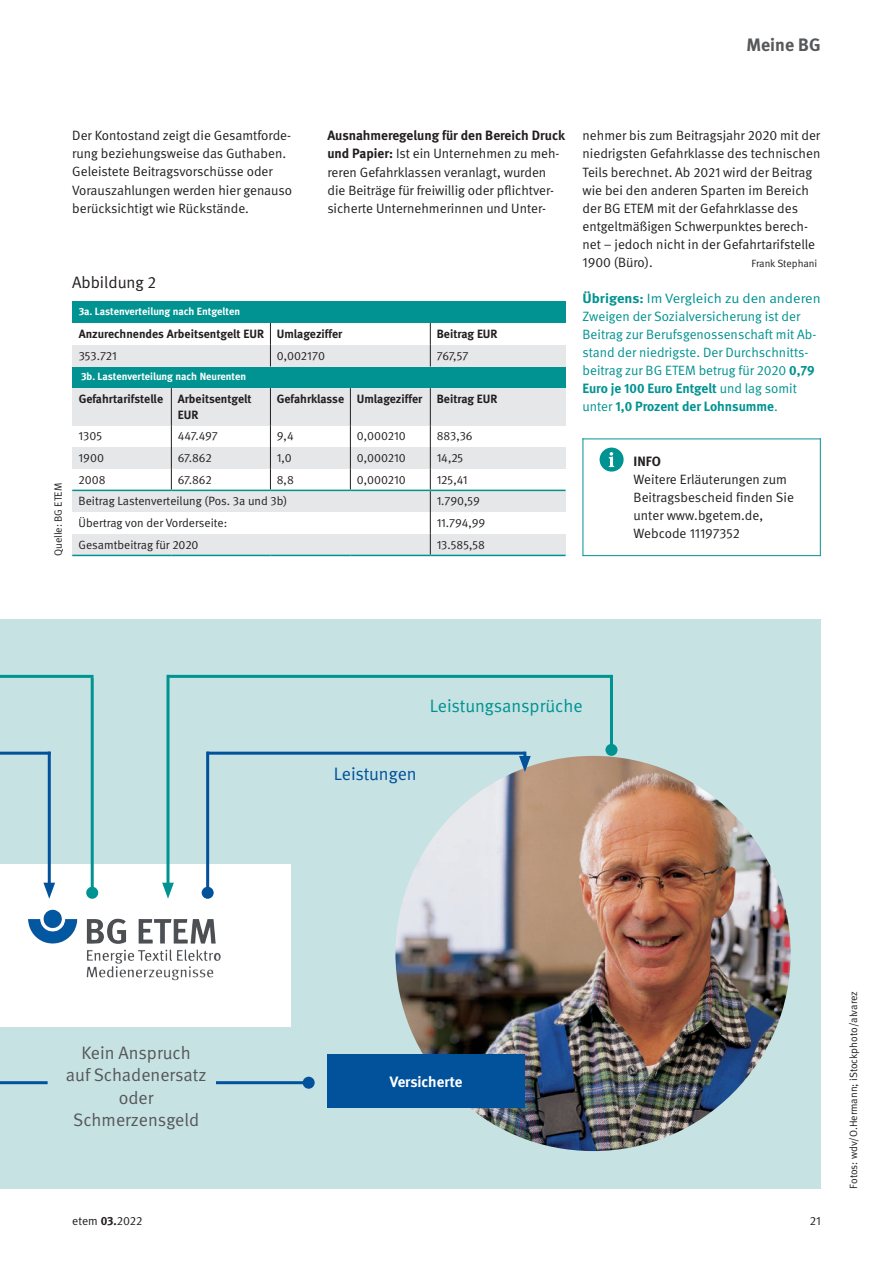
<style>
.page{position:relative;width:893px;height:1263px;background:#fff}
.page>*{position:absolute;margin:0;border:0;box-sizing:border-box;transform-origin:0 0}
.t1{font:18px/22.5px "DGUV Meta";color:#57585a;text-align:center}
.t2{font:18px "DGUV Meta";letter-spacing:-.005em;color:#009391}
.t3{font:18px "DGUV Meta";letter-spacing:-.01em;color:#01519b}
.t4{font:700 18px "DGUV Meta";color:#57585a}
.t5{font:16.5px "DGUV Meta";letter-spacing:-.005em;color:#231f20}
.t6{font:700 15px "DGUV Meta";color:#fff}
.t7{font:13.5px/18.1px "DGUV Meta";color:#231f20}
.t8{font:13.5px/18.1px "DGUV Meta";color:#009391;scale:1.09 1}
.t9{font:700 13.5px "DGUV Meta";color:#231f20}
.t10{font:12px "DGUV Meta";color:#231f20}
.t11{font:700 12px/15.3px "DGUV Meta";color:#231f20}
.t12{font:10.5px "DGUV Meta";color:#231f20}
.t13{font:700 10.5px "DGUV Meta";color:#fff}
.s1{font-weight:700}
</style>
<div class="page">
<div style="left:0;top:619px;width:821px;height:569px;background:#c6e2e3"></div>
<div style="left:72px;top:301px;width:494px;height:22px;background:#009391"></div>
<div style="left:72px;top:366px;width:494px;height:22px;background:#009391"></div>
<div style="left:72px;top:345px;width:198px;height:21px;background:#e6e7e9"></div>
<div style="left:270px;top:345px;width:160px;height:21px;background:#e6e7e9"></div>
<div style="left:430px;top:345px;width:136px;height:21px;background:#e6e7e9"></div>
<div style="left:72px;top:388px;width:99px;height:37px;background:#e6e7e9"></div>
<div style="left:171px;top:388px;width:99px;height:37px;background:#e6e7e9"></div>
<div style="left:270px;top:388px;width:80px;height:37px;background:#e6e7e9"></div>
<div style="left:350px;top:388px;width:80px;height:37px;background:#e6e7e9"></div>
<div style="left:430px;top:388px;width:136px;height:37px;background:#e6e7e9"></div>
<div style="left:72px;top:447px;width:99px;height:22px;background:#e6e7e9"></div>
<div style="left:171px;top:447px;width:99px;height:22px;background:#e6e7e9"></div>
<div style="left:270px;top:447px;width:80px;height:22px;background:#e6e7e9"></div>
<div style="left:350px;top:447px;width:80px;height:22px;background:#e6e7e9"></div>
<div style="left:430px;top:447px;width:136px;height:22px;background:#e6e7e9"></div>
<div style="left:72px;top:490px;width:358px;height:22px;background:#e6e7e9"></div>
<div style="left:430px;top:490px;width:136px;height:22px;background:#e6e7e9"></div>
<div style="left:72px;top:534px;width:358px;height:21px;background:#e6e7e9"></div>
<div style="left:430px;top:534px;width:136px;height:21px;background:#e6e7e9"></div>
<hr style="left:171px;top:388px;width:1px;height:37px;background:#231f20">
<hr style="left:270px;top:388px;width:1px;height:37px;background:#231f20">
<svg style="left:171px;top:425px;width:1px;height:65px"></svg>
<svg style="left:270px;top:425px;width:1px;height:65px"></svg>
<hr style="left:350px;top:388px;width:1px;height:37px;background:#231f20">
<hr style="left:430px;top:388px;width:1px;height:37px;background:#231f20">
<svg style="left:350px;top:425px;width:1px;height:65px"></svg>
<svg style="left:430px;top:425px;width:1px;height:130px"></svg>
<svg style="left:430px;top:323px;width:1px;height:43px"></svg>
<svg style="left:270px;top:323px;width:1px;height:43px"></svg>
<hr style="left:72px;top:490px;width:99px;height:1px;background:#009391">
<hr style="left:171px;top:490px;width:99px;height:1px;background:#009391">
<hr style="left:270px;top:490px;width:80px;height:1px;background:#009391">
<hr style="left:350px;top:490px;width:80px;height:1px;background:#009391">
<hr style="left:430px;top:490px;width:136px;height:1px;background:#009391">
<hr style="left:72px;top:555px;width:99px;height:1px;background:#009391">
<hr style="left:171px;top:555px;width:99px;height:1px;background:#009391">
<hr style="left:270px;top:555px;width:80px;height:1px;background:#009391">
<hr style="left:350px;top:555px;width:80px;height:1px;background:#009391">
<hr style="left:430px;top:555px;width:136px;height:1px;background:#009391">
<img style="left:395px;top:756px;width:396px;height:395px;border-radius:198px">
<div style="left:0;top:864px;width:291px;height:163px;background:#fff"></div>
<img style="left:43px;top:910px;width:83px;height:34px">
<hr style="left:91px;top:678px;width:3px;height:215px;background:#009391">
<div style="left:86px;top:887px;width:12px;height:12px;background:#009391;border-radius:50%"></div>
<hr style="left:48px;top:752px;width:3px;height:136px;background:#01519b">
<svg style="left:43px;top:883px;width:12px;height:16px"></svg>
<hr style="left:206px;top:752px;width:3px;height:141px;background:#01519b">
<div style="left:202px;top:887px;width:12px;height:12px;background:#01519b;border-radius:50%"></div>
<svg style="left:519px;top:752px;width:12px;height:20px"></svg>
<hr style="left:0;top:752px;width:51px;height:3px;background:#01519b">
<hr style="left:0;top:1081px;width:48px;height:3px;background:#01519b">
<hr style="left:216px;top:1081px;width:93px;height:3px;background:#01519b">
<div style="left:303px;top:1077px;width:12px;height:12px;background:#01519b;border-radius:50%"></div>
<hr style="left:207px;top:752px;width:318px;height:3px;background:#01519b">
<hr style="left:0;top:675px;width:94px;height:3px;background:#009391">
<hr style="left:167px;top:675px;width:444px;height:3px;background:#009391">
<hr style="left:610px;top:675px;width:3px;height:75px;background:#009391">
<div style="left:605px;top:744px;width:12px;height:12px;background:#009391;border-radius:50%"></div>
<hr style="left:166px;top:675px;width:3px;height:213px;background:#009391">
<svg style="left:162px;top:883px;width:12px;height:16px"></svg>
<div style="left:327px;top:1054px;width:198px;height:54px;background:#01519b"></div>
<hr style="left:820px;top:438px;width:1px;height:118px;background:#009391">
<hr style="left:583px;top:438px;width:1px;height:118px;background:#009391">
<hr style="left:583px;top:438px;width:238px;height:1px;background:#009391">
<hr style="left:583px;top:555px;width:238px;height:1px;background:#009391">
<div style="left:600px;top:448px;width:24px;height:24px;background:#009391;border-radius:50%"></div>
<svg style="left:609px;top:452px;width:5px;height:15px"></svg>
<h1 class="t4" style="left:746px;top:34px;width:76px">Meine BG</h1>
<p class="t12" style="left:52px;top:556px;width:75px;rotate:-90deg">Quelle: BG ETEM</p>
<p class="t7" style="left:72px;top:127px;width:221px">Der Kontostand zeigt die Gesamtforde&shy;rung beziehungsweise das Guthaben.<br>Geleistete Beitragsvorschüsse oder Vorauszahlungen werden hier genauso berücksichtigt wie Rückstände.</p>
<p class="t7" style="left:327px;top:127px;width:239px"><span class="s1">Ausnahmeregelung für den Bereich Druck und Papier:</span> Ist ein Unternehmen zu meh&shy;reren Gefahrklassen veranlagt, wurden die Beiträge für freiwillig oder pflichtver&shy;sicherte Unternehmerinnen und Unter-</p>
<p class="t7" style="left:583px;top:127px;width:239px">nehmer bis zum Beitragsjahr 2020 mit der niedrigsten Gefahrklasse des technischen Teils berechnet. Ab 2021 wird der Beitrag wie bei den anderen Sparten im Bereich der BG ETEM mit der Gefahrklasse des entgeltmäßigen Schwerpunktes berech&shy;net – jedoch nicht in der Gefahrtarifstelle 1900 (Büro).</p>
<p class="t12" style="left:751px;top:257px;width:67px">Frank Stephani</p>
<p class="t8" style="left:583px;top:290px;width:220px"><span class="s1">Übrigens:</span> Im Vergleich zu den anderen Zweigen der Sozialversicherung ist der Beitrag zur Berufsgenossenschaft mit Ab&shy;stand der niedrigste. Der Durchschnitts&shy;beitrag zur BG ETEM betrug für 2020 <span class="s1">0,79<br>Euro je 100 Euro Entgelt</span> und lag somit unter <span class="s1">1,0 Prozent der Lohnsumme</span>.</p>
<p class="t5" style="left:72px;top:273px;width:85px">Abbildung 2</p>
<p class="t13" style="left:79px;top:305px;width:163px">3a. Lastenverteilung nach Entgelten</p>
<p class="t11" style="left:79px;top:327px;width:187px">Anzurechnendes Arbeitsentgelt EUR</p>
<p class="t11" style="left:277px;top:327px;width:67px">Umlageziffer</p>
<p class="t11" style="left:437px;top:327px;width:62px">Beitrag EUR</p>
<p class="t10" style="left:79px;top:349px;width:40px">353.721</p>
<p class="t10" style="left:277px;top:349px;width:50px">0,002170</p>
<p class="t10" style="left:437px;top:349px;width:33px">767,57</p>
<p class="t13" style="left:81px;top:371px;width:167px">3b. Lastenverteilung nach Neurenten</p>
<p class="t11" style="left:79px;top:392px;width:86px">Gefahrtarifstelle</p>
<p class="t11" style="left:178px;top:392px;width:75px">Arbeitsentgelt<br>EUR</p>
<p class="t11" style="left:277px;top:392px;width:69px">Gefahrklasse</p>
<p class="t11" style="left:357px;top:392px;width:67px">Umlageziffer</p>
<p class="t11" style="left:437px;top:392px;width:62px">Beitrag EUR</p>
<p class="t10" style="left:79px;top:429px;width:25px">1305</p>
<p class="t10" style="left:178px;top:429px;width:42px">447.497</p>
<p class="t10" style="left:277px;top:429px;width:18px">9,4</p>
<p class="t10" style="left:357px;top:429px;width:50px">0,000210</p>
<p class="t10" style="left:437px;top:429px;width:38px">883,36</p>
<p class="t10" style="left:79px;top:451px;width:27px">1900</p>
<p class="t10" style="left:178px;top:451px;width:35px">67.862</p>
<p class="t10" style="left:277px;top:451px;width:16px">1,0</p>
<p class="t10" style="left:357px;top:451px;width:50px">0,000210</p>
<p class="t10" style="left:437px;top:451px;width:28px">14,25</p>
<p class="t10" style="left:79px;top:472px;width:29px">2008</p>
<p class="t10" style="left:178px;top:472px;width:35px">67.862</p>
<p class="t10" style="left:277px;top:472px;width:19px">8,8</p>
<p class="t10" style="left:357px;top:472px;width:50px">0,000210</p>
<p class="t10" style="left:437px;top:472px;width:32px">125,41</p>
<p class="t10" style="left:79px;top:494px;width:210px">Beitrag Lastenverteilung (Pos. 3a und 3b)</p>
<p class="t10" style="left:437px;top:494px;width:45px">1.790,59</p>
<p class="t10" style="left:79px;top:516px;width:150px">Übertrag von der Vorderseite:</p>
<p class="t10" style="left:437px;top:516px;width:50px">11.794,99</p>
<p class="t10" style="left:79px;top:538px;width:121px">Gesamtbeitrag für 2020</p>
<p class="t10" style="left:437px;top:538px;width:50px">13.585,58</p>
<h4 class="t9" style="left:634px;top:453px;width:29px">INFO</h4>
<p class="t7" style="left:634px;top:470px;width:162px">Weitere Erläuterungen zum<br>Beitragsbescheid finden Sie unter www.bgetem.de,<br>Webcode 11197352</p>
<h1 class="t2" style="left:430px;top:695px;width:154px">Leistungsansprüche</h1>
<h1 class="t3" style="left:334px;top:763px;width:84px">Leistungen</h1>
<h1 class="t1" style="left:66px;top:1041px;width:142px">Kein Anspruch<br>auf Schadenersatz oder<br>Schmerzensgeld</h1>
<p class="t6" style="left:390px;top:1073px;width:74px">Versicherte</p>
<p class="t10" style="left:72px;top:1213px;width:72px">etem <span class="s1">03.</span>2022</p>
<p class="t10" style="left:810px;top:1213px;width:12px">21</p>
<p class="t12" style="left:847px;top:1188px;width:199px;rotate:-90deg">Fotos: wdv/O.Hermann; iStockphoto/alvarez</p>
</div>
